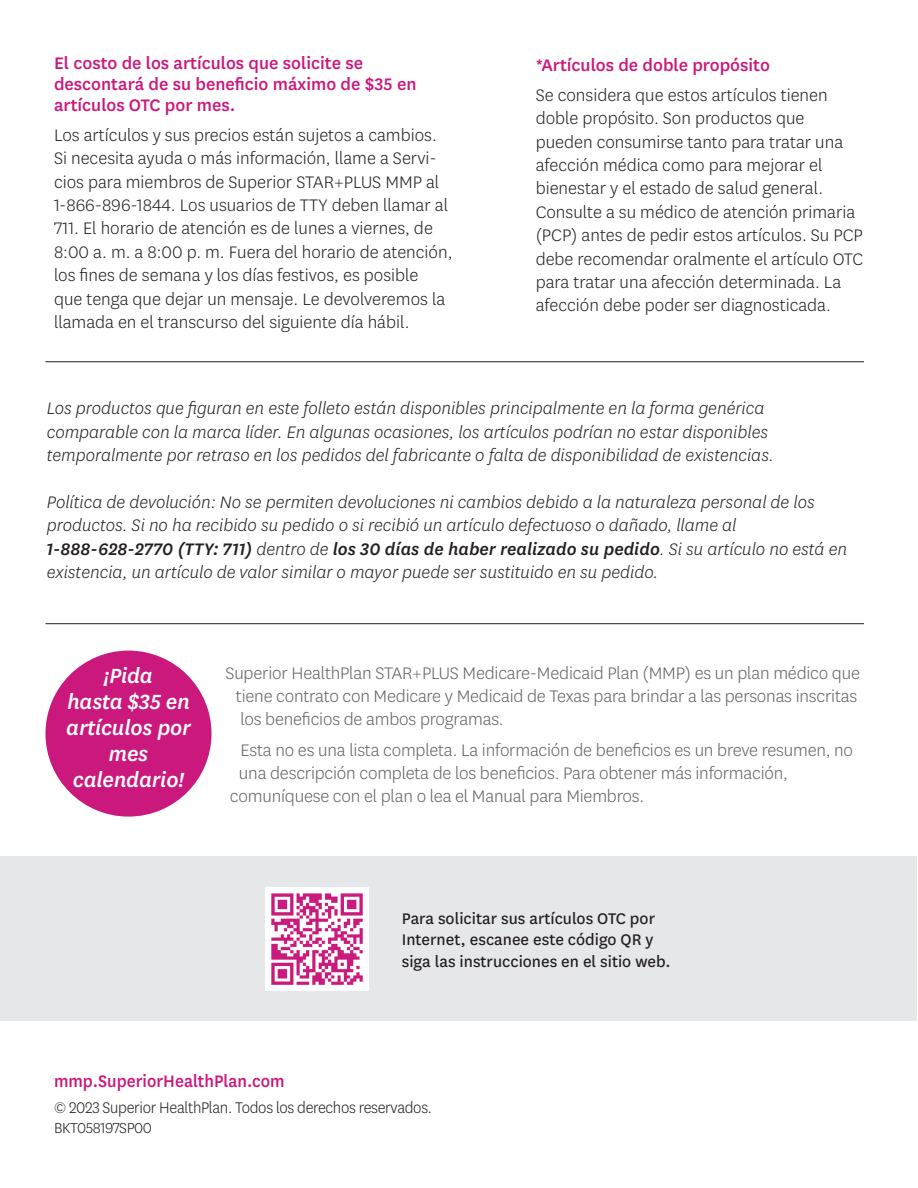
<style>
.page{position:relative;width:918px;height:1188px;background:#fff}
.page>*{position:absolute;margin:0;border:0;box-sizing:border-box;transform-origin:0 0}
.t1{font:italic 500 24px/26.1px "Centene Sans";letter-spacing:-.01em;color:#fff;text-align:center}
.t2{font:300 19.5px/23.4px "Centene Sans";color:#231f20}
.t3{font:italic 300 19.5px/23.4px "Centene Sans";color:#231f20}
.t4{font:300 19.5px/23.4px "Centene Sans";letter-spacing:-.01em;color:#636366}
.t5{font:500 19.5px/21px "Centene Sans";color:#ca187d}
.t6{font:500 19.5px "Centene Sans";color:#ca187d;scale:.95 1}
.t7{font:18px/21.6px "Centene Sans";color:#231f20}
.t8{font:300 18px "Centene Sans";letter-spacing:-.02em;color:#231f20;scale:.95 1}
.t9{font:300 16.8px "Centene Sans";letter-spacing:-.025em;color:#231f20}
.s1{font-weight:500}
</style>
<div class="page">
<div style="left:45px;top:651px;width:167px;height:166px;background:#ca187d;border-radius:50%"></div>
<hr style="left:45px;top:361px;width:819px;height:1px;background:#231f20">
<hr style="left:45px;top:623px;width:819px;height:1px;background:#231f20">
<div style="left:1px;top:856px;width:916px;height:165px;background:#e6e7e9"></div>
<img style="left:266px;top:887px;width:103px;height:103px">
<p class="t5" style="left:54px;top:51px;width:364px">El costo de los artículos que solicite se descontará de su beneficio máximo de $35 en artículos OTC por mes.</p>
<p class="t2" style="left:54px;top:123px;width:400px">Los artículos y sus precios están sujetos a cambios.<br>Si necesita ayuda o más información, llame a Servi&shy;cios para miembros de Superior STAR+PLUS MMP al 1-866-896-1844. Los usuarios de TTY deben llamar al 711. El horario de atención es de lunes a viernes, de 8:00 a. m. a 8:00 p. m. Fuera del horario de atención, los fines de semana y los días festivos, es posible<br>que tenga que dejar un mensaje. Le devolveremos la llamada en el transcurso del siguiente día hábil.</p>
<p class="t5" style="left:536px;top:53px;width:236px">*Artículos de doble propósito</p>
<p class="t2" style="left:536px;top:83px;width:329px">Se considera que estos artículos tienen doble propósito. Son productos que pueden consumirse tanto para tratar una afección médica como para mejorar el bienestar y el estado de salud general.<br>Consulte a su médico de atención primaria (PCP) antes de pedir estos artículos. Su PCP debe recomendar oralmente el artículo OTC para tratar una afección determinada. La afección debe poder ser diagnosticada.</p>
<p class="t3" style="left:47px;top:396px;width:728px">Los productos que figuran en este folleto están disponibles principalmente en la forma genérica comparable con la marca líder. En algunas ocasiones, los artículos podrían no estar disponibles temporalmente por retraso en los pedidos del fabricante o falta de disponibilidad de existencias.</p>
<p class="t3" style="left:47px;top:490px;width:802px">Política de devolución: No se permiten devoluciones ni cambios debido a la naturaleza personal de los productos. Si no ha recibido su pedido o si recibió un artículo defectuoso o dañado, llame al <span class="s1">1-888-628-2770 (TTY: 711)</span> dentro de <span class="s1">los 30 días de haber realizado su pedido</span>. Si su artículo no está en existencia, un artículo de valor similar o mayor puede ser sustituido en su pedido.</p>
<p class="t1" style="left:66px;top:661px;width:126px">¡Pida<br>hasta $35 en artículos por mes calendario!</p>
<p class="t4" style="left:236px;top:660px;width:626px;text-indent:-10px">Superior HealthPlan STAR+PLUS Medicare-Medicaid Plan (MMP) es un plan médico que tiene contrato con Medicare y Medicaid de Texas para brindar a las personas inscritas los beneficios de ambos programas.</p>
<p class="t4" style="left:240px;top:737px;width:614px">Esta no es una lista completa. La información de beneficios es un breve resumen, no</p>
<p class="t4" style="left:239px;top:761px;width:551px">una descripción completa de los beneficios. Para obtener más información,</p>
<p class="t4" style="left:230px;top:784px;width:416px">comuníquese con el plan o lea el Manual para Miembros.</p>
<p class="t7" style="left:402px;top:907px;width:270px">Para solicitar sus artículos OTC por<br>Internet, escanee este código QR y siga las instrucciones en el sitio web.</p>
<p class="t6" style="left:54px;top:1068px;width:244px">mmp.SuperiorHealthPlan.com</p>
<p class="t8" style="left:54px;top:1097px;width:400px">© 2023 Superior HealthPlan. Todos los derechos reservados.</p>
<p class="t9" style="left:54px;top:1118px;width:99px">BKT058197SP00</p>
</div>
